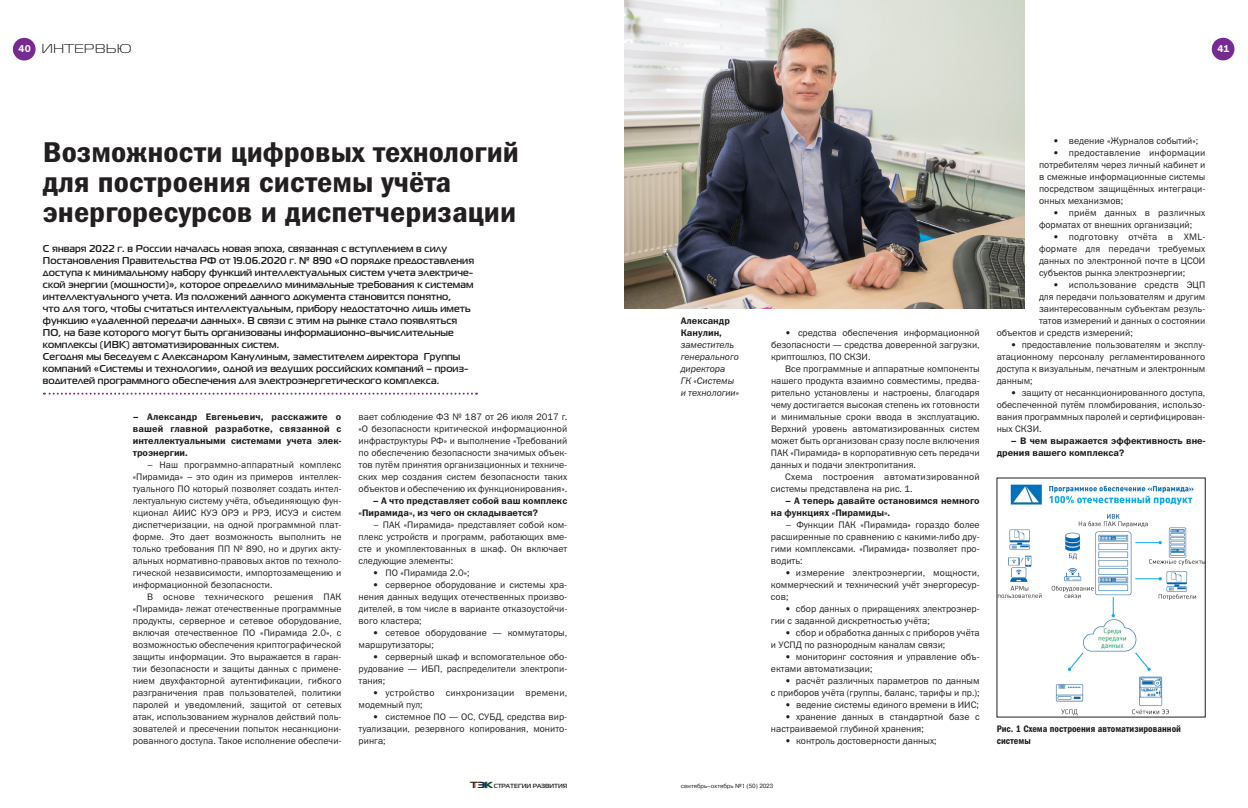
<style>
.page{position:relative;width:1248px;height:808px;background:#fff}
.page>*{position:absolute;margin:0;border:0;box-sizing:border-box;transform-origin:0 0}
.t1{font:28.8px/30px "Franklin Gothic Demi Cond C";color:#231f20;scale:1.11 1}
.t2{font:12.8px "Magistral C";color:#231f20;scale:1.25 1}
.t3{font:700 10px/12px "Magistral C";letter-spacing:.01em;color:#231f20}
.t4{font:10px "Franklin Gothic Demi C";color:#fff}
.t5{font:9.5px/12px "Franklin Gothic Book C";color:#231f20;text-align:justify}
.t6{font:9.5px/12px "Franklin Gothic Demi C";color:#231f20}
.t7{font:9.5px/12px "Franklin Gothic Book C";letter-spacing:.02em;color:#231f20}
.t8{font:italic 9.5px/12px "Franklin Gothic Book C";color:#231f20}
.t9{font:9.5px/12px "Franklin Gothic Demi Cond C";color:#231f20}
.t10{font:9.5px/12px "Franklin Gothic Book C";letter-spacing:.025em;color:#231f20}
.t11{font:6px "Pragmatica";color:#231f20}
.t12{font:700 6px "Magistral C";color:#231f20}
.s1{font-family:"Franklin Gothic Demi C";font-size:10px;color:#fff}
.s2{font-size:8.8px}
.s3{font-size:8.8px;color:#f36e21}
.s4{font-size:8.8px;color:#0071b4}
.s5{font-size:8.8px;color:#0d9344}
</style>
<div class="page">
<div style="left:13px;top:38px;width:23px;height:23px;background:#772a91;border-radius:50%"></div>
<div style="left:1211px;top:38px;width:23px;height:22px;background:#772a91;border-radius:50%"></div>
<svg style="left:44px;top:393px;width:433px;height:2px"></svg>
<img style="left:624px;top:0;width:400px;height:308px">
<img style="left:998px;top:484px;width:205px;height:231px">
<h2 class="t2" style="left:19px;top:41px;width:92px"><span class="s1">40</span> интервью</h2>
<p class="t4" style="left:1217px;top:43px;width:14px">41</p>
<h1 class="t1" style="left:43px;top:137px;width:430px">Возможности цифровых технологий для построения системы учёта энергоресурсов и диспетчеризации</h1>
<p class="t3" style="left:43px;top:243px;width:432px">С января 2022 г. в России началась новая эпоха, связанная с вступлением в силу Постановления Правительства РФ от 19.06.2020 г. № 890 «О порядке предоставления доступа к минимальному набору функций интеллектуальных систем учета электриче&shy;ской энергии (мощности)», которое определило минимальные требования к системам интеллектуального учета. Из положений данного документа становится понятно,<br>что для того, чтобы считаться интеллектуальным, прибору недостаточно лишь иметь функцию «удаленной передачи данных». В связи с этим на рынке стало появляться ПО, на базе которого могут быть организованы информационно-вычислительные комплексы (ИВК) автоматизированных систем.<br>Сегодня мы беседуем с Александром Канулиным, заместителем директора Группы компаний «Системы и технологии», одной из ведущих российских компаний – произ&shy;водителей программного обеспечения для электроэнергетического комплекса.</p>
<p class="t6" style="left:133px;top:410px;width:210px;text-align:justify">– Александр Евгеньевич, расскажите о вашей главной разработке, связанной с интеллектуальными системами учета элек&shy;троэнергии.</p>
<p class="t5" style="left:133px;top:459px;width:210px;text-indent:14px">– Наш программно-аппаратный комплекс «Пирамида» – это один из примеров интеллек&shy;туального ПО который позволяет создать интел&shy;лектуальную систему учёта, объединяющую фун&shy;кционал АИИС КУЭ ОРЭ и РРЭ, ИСУЭ и систем диспетчеризации, на одной программной плат&shy;форме. Это дает возможность выполнить не только требования ПП № 890, но и других акту&shy;альных нормативно-правовых актов по техноло&shy;гической независимости, импортозамещению и информационной безопасности.</p>
<p class="t5" style="left:133px;top:591px;width:210px;text-indent:14px">В основе технического решения ПАК «Пирамида» лежат отечественные программные продукты, серверное и сетевое оборудование, включая отечественное ПО «Пирамида 2.0», с возможностью обеспечения криптографической защиты информации. Это выражается в гаран&shy;тии безопасности и защиты данных с примене&shy;нием двухфакторной аутентификации, гибкого разграничения прав пользователей, политики паролей и уведомлений, защитой от сетевых атак, использованием журналов действий поль&shy;зователей и пресечении попыток несанкциони&shy;рованного доступа. Такое исполнение обеспечи-</p>
<p class="t5" style="left:358px;top:411px;width:210px">вает соблюдение ФЗ № 187 от 26 июля 2017 г. «О безопасности критической информационной инфраструктуры РФ» и выполнение «Требований по обеспечению безопасности значимых объек&shy;тов путём принятия организационных и техниче&shy;ских мер создания систем безопасности таких объектов и обеспечению их функционирования».</p>
<p class="t6" style="left:358px;top:494px;width:210px;text-indent:14px">– А что представляет собой ваш комплекс «Пирамида», из чего он складывается?</p>
<p class="t5" style="left:358px;top:519px;width:210px;text-indent:14px">– ПАК «Пирамида» представляет собой ком&shy;плекс устройств и программ, работающих вме&shy;сте и укомплектованных в шкаф. Он включает следующие элементы:</p>
<p class="t5" style="left:373px;top:566px;width:98px">• ПО «Пирамида 2.0»;</p>
<p class="t5" style="left:358px;top:578px;width:210px;text-indent:14px">• серверное оборудование и системы хра&shy;нения данных ведущих отечественных произво&shy;дителей, в том числе в варианте отказоустойчи&shy;вого кластера;</p>
<p class="t5" style="left:358px;top:626px;width:210px;text-indent:14px">• сетевое оборудование — коммутаторы, маршрутизаторы;</p>
<p class="t5" style="left:358px;top:650px;width:210px;text-indent:14px">• серверный шкаф и вспомогательное обо&shy;рудование — ИБП, распределители электропи&shy;тания;</p>
<p class="t10" style="left:358px;top:686px;width:210px;text-indent:14px">• устройство синхронизации времени, модемный пул;</p>
<p class="t5" style="left:358px;top:710px;width:210px;text-indent:14px">• системное ПО — ОС, СУБД, средства вир&shy;туализации, резервного копирования, монито&shy;ринга;</p>
<p class="t6" style="left:680px;top:315px;width:51px">Александр<br>Канулин,</p>
<p class="t8" style="left:680px;top:339px;width:60px">заместитель генерального директора<br>ГК «Системы и технологии»</p>
<p class="t5" style="left:771px;top:327px;width:210px;text-indent:14px">• средства обеспечения информационной безопасности — средства доверенной загрузки, криптошлюз, ПО СКЗИ.</p>
<p class="t5" style="left:771px;top:363px;width:210px;text-indent:14px">Все программные и аппаратные компоненты нашего продукта взаимно совместимы, предва&shy;рительно установлены и настроены, благодаря чему достигается высокая степень их готовности и минимальные сроки ввода в эксплуатацию.<br>Верхний уровень автоматизированных систем может быть организован сразу после включения ПАК «Пирамида» в корпоративную сеть передачи данных и подачи электропитания.</p>
<p class="t7" style="left:771px;top:471px;width:210px;text-indent:14px">Схема построения автоматизированной системы представлена на рис. 1.</p>
<p class="t6" style="left:771px;top:495px;width:210px;text-indent:14px">– А теперь давайте остановимся немного на функциях «Пирамиды».</p>
<p class="t5" style="left:770px;top:519px;width:210px;text-indent:14px">– Функции ПАК «Пирамида» гораздо более расширенные по сравнению с какими-либо дру&shy;гими комплексами. «Пирамида» позволяет про&shy;водить:</p>
<p class="t5" style="left:770px;top:567px;width:210px;text-indent:14px">• измерение электроэнергии, мощности, коммерческий и технический учёт энергоресур&shy;сов;</p>
<p class="t5" style="left:770px;top:603px;width:210px;text-indent:14px">• сбор данных о приращениях электроэнер&shy;гии с заданной дискретностью учёта;</p>
<p class="t5" style="left:770px;top:627px;width:210px;text-indent:14px">• сбор и обработка данных с приборов учёта и УСПД по разнородным каналам связи;</p>
<p class="t5" style="left:770px;top:651px;width:210px;text-indent:14px">• мониторинг состояния и управление объ&shy;ектами автоматизации;</p>
<p class="t5" style="left:770px;top:675px;width:210px;text-align:right">• расчёт различных параметров по данным<br>с приборов учёта (группы, баланс, тарифы и пр.);</p>
<p class="t5" style="left:785px;top:699px;width:195px">• ведение системы единого времени в ИИС;</p>
<p class="t5" style="left:771px;top:711px;width:210px;text-indent:14px">• хранение данных в стандартной базе с настраиваемой глубиной хранения;</p>
<p class="t5" style="left:785px;top:735px;width:153px">• контроль достоверности данных;</p>
<p class="t12" style="left:470px;top:782px;width:99px"><span class="s2">Т</span><span class="s3">Т</span><span class="s2">Э</span><span class="s4">Э</span><span class="s2">К</span><span class="s5">К</span>СТРАТЕГИИ РАЗВИТИЯ</p>
<p class="t11" style="left:680px;top:782px;width:94px">cентябрь–октябрь №1 (50) 2023</p>
<p class="t5" style="left:1053px;top:135px;width:147px">• ведение «Журналов событий»;</p>
<p class="t5" style="left:1038px;top:147px;width:168px;text-indent:14px">• предоставление информации потребителям через личный кабинет и в смежные информационные системы посредством защищённых интеграци&shy;онных механизмов;</p>
<p class="t5" style="left:1038px;top:207px;width:168px;text-indent:14px">• приём данных в различных форматах от внешних организаций;</p>
<p class="t5" style="left:1038px;top:231px;width:168px;text-indent:14px">• подготовку отчёта в XML&shy;формате для передачи требуемых данных по электронной почте в ЦСОИ субъектов рынка электроэнергии;</p>
<p class="t5" style="left:1053px;top:279px;width:154px">• использование средств ЭЦП</p>
<p class="t5" style="left:1038px;top:291px;width:168px">для передачи пользователям и другим</p>
<p class="t5" style="left:1038px;top:303px;width:168px">заинтересованным субъектам резуль-</p>
<p class="t5" style="left:1038px;top:315px;width:168px">татов измерений и данных о состоянии</p>
<p class="t5" style="left:996px;top:327px;width:138px">объектов и средств измерений;</p>
<p class="t5" style="left:996px;top:339px;width:210px;text-indent:14px">• предоставление пользователям и эксплу&shy;атационному персоналу регламентированного доступа к визуальным, печатным и электронным данным;</p>
<p class="t5" style="left:996px;top:387px;width:210px;text-indent:14px">• защиту от несанкционированного доступа, обеспеченной путём пломбирования, использо&shy;вания программных паролей и сертифицирован&shy;ных СКЗИ.</p>
<p class="t6" style="left:996px;top:434px;width:210px;text-indent:14px">– В чем выражается эффективность вне&shy;дрения вашего комплекса?</p>
<p class="t9" style="left:996px;top:723px;width:186px">Рис. 1 Схема построения автоматизированной системы</p>
</div>
